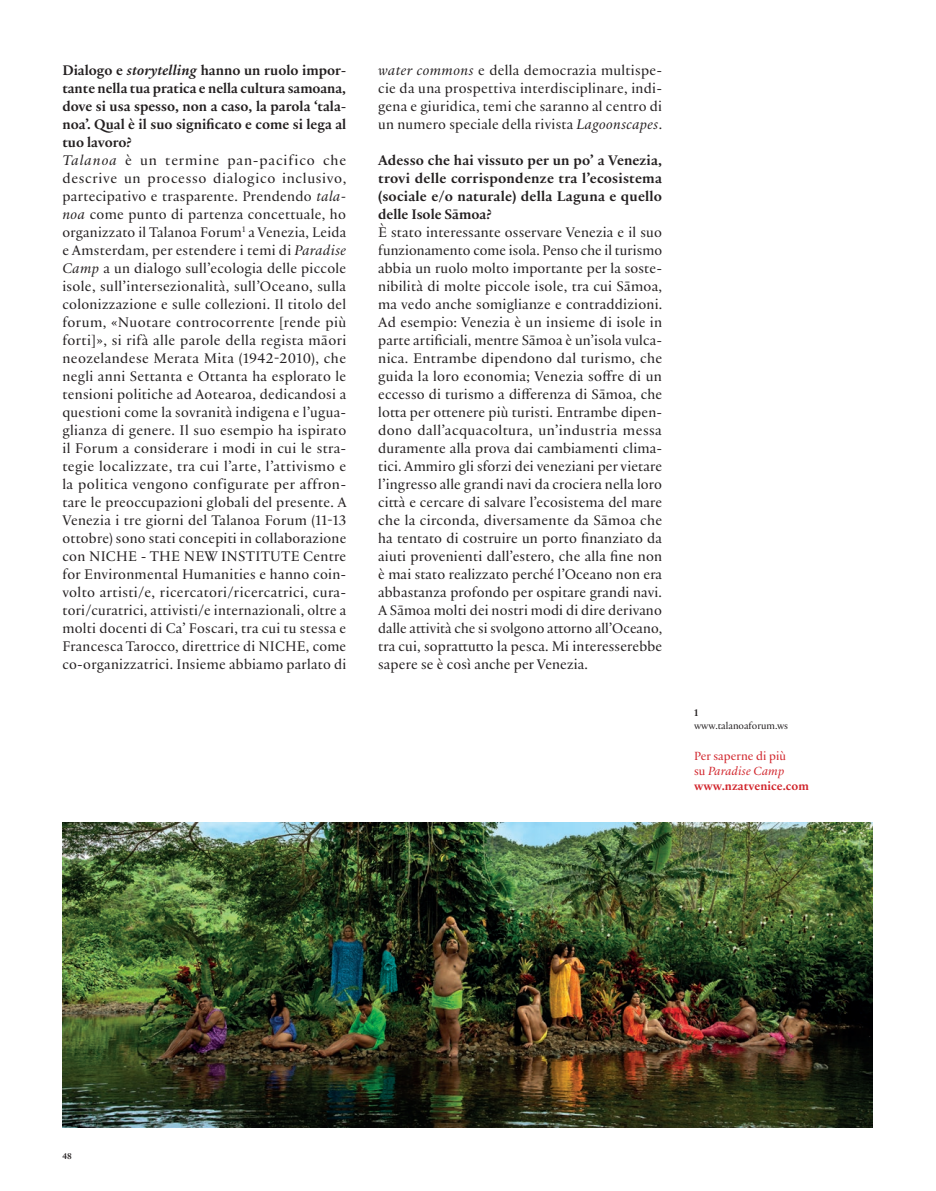
<style>
.page{position:relative;width:936px;height:1191px;background:#fff}
.page>*{position:absolute;margin:0;border:0;box-sizing:border-box;transform-origin:0 0}
.t1{font:15px/18px "Practice";letter-spacing:.02em;color:#231f20;text-align:justify}
.t2{font:700 15px/18px "Practice";letter-spacing:.01em;color:#231f20;text-align:justify}
.t3{font:700 12.75px "Practice";letter-spacing:.005em;color:#d1232a}
.t4{font:12.75px "Practice";letter-spacing:.005em;color:#d1232a}
.t5{font:12.75px "Practice Regular Ita";letter-spacing:.005em;color:#d1232a}
.t6{font:10.5px "Practice";color:#231f20}
.t7{font:700 10.5px "Practice";color:#231f20}
.t8{font:700 9px "Practice";color:#231f20}
.s1{font-weight:700}
.s2{font-family:"Practice Bold Ita"}
.s3{font-family:"Practice Regular Ita"}
.s4{font-family:"Practice"}
</style>
<div class="page">
<img style="left:62px;top:822px;width:810px;height:305px">
<p class="t1" style="left:62px;top:61px;width:286px;text-align:left"><span class="s1">Dialogo e</span> <span class="s2">storytelling</span> <span class="s1">hanno un ruolo impor&shy;tante nella tua pratica e nella cultura samoana, dove si usa spesso, non a caso, la parola ‘tala&shy;noa’. Qual è il suo significato e come si lega al tuo lavoro?<br></span><span class="s3">Talanoa</span> è un termine pan-pacifico che descrive un processo dialogico inclusivo, partecipativo e trasparente. Prendendo <span class="s3">tala&shy;noa</span> come punto di partenza concettuale, ho organizzato il Talanoa Forum<sup>1</sup> a Venezia, Leida e Amsterdam, per estendere i temi di <span class="s3">Paradise Camp</span> a un dialogo sull’ecologia delle piccole isole, sull’intersezionalità, sull’Oceano, sulla colonizzazione e sulle collezioni. Il titolo del forum, «Nuotare controcorrente [rende più forti]», si rifà alle parole della regista māori neozelandese Merata Mita (1942-2010), che negli anni Settanta e Ottanta ha esplorato le tensioni politiche ad Aotearoa, dedicandosi a questioni come la sovranità indigena e l’ugua&shy;glianza di genere. Il suo esempio ha ispirato il Forum a considerare i modi in cui le stra&shy;tegie localizzate, tra cui l’arte, l’attivismo e la politica vengono configurate per affron&shy;tare le preoccupazioni globali del presente. A Venezia i tre giorni del Talanoa Forum (11-13 ottobre) sono stati concepiti in collaborazione con NICHE - THE NEW INSTITUTE Centre for Environmental Humanities e hanno coin&shy;volto artisti/e, ricercatori/ricercatrici, cura&shy;tori/curatrici, attivisti/e internazionali, oltre a molti docenti di Ca’ Foscari, tra cui tu stessa e Francesca Tarocco, direttrice di NICHE, come co-organizzatrici. Insieme abbiamo parlato di</p>
<p class="t1" style="left:378px;top:61px;width:285px"><span class="s3">water commons</span> e della democrazia multispe&shy;cie da una prospettiva interdisciplinare, indi&shy;gena e giuridica, temi che saranno al centro di un numero speciale della rivista <span class="s3">Lagoonscapes</span>.</p>
<p class="t2" style="left:378px;top:151px;width:285px">Adesso che hai vissuto per un po’ a Venezia, trovi delle corrispondenze tra l’ecosistema (sociale e/o naturale) della Laguna e quello delle Isole Sāmoa?</p>
<p class="t1" style="left:378px;top:223px;width:285px">È stato interessante osservare Venezia e il suo funzionamento come isola. Penso che il turismo abbia un ruolo molto importante per la soste&shy;nibilità di molte piccole isole, tra cui Sāmoa, ma vedo anche somiglianze e contraddizioni.<br>Ad esempio: Venezia è un insieme di isole in parte artificiali, mentre Sāmoa è un’isola vulca&shy;nica. Entrambe dipendono dal turismo, che guida la loro economia; Venezia soffre di un eccesso di turismo a differenza di Sāmoa, che lotta per ottenere più turisti. Entrambe dipen&shy;dono dall’acquacoltura, un’industria messa duramente alla prova dai cambiamenti clima&shy;tici. Ammiro gli sforzi dei veneziani per vietare l’ingresso alle grandi navi da crociera nella loro città e cercare di salvare l’ecosistema del mare che la circonda, diversamente da Sāmoa che ha tentato di costruire un porto finanziato da aiuti provenienti dall’estero, che alla fine non è mai stato realizzato perché l’Oceano non era abbastanza profondo per ospitare grandi navi.<br>A Sāmoa molti dei nostri modi di dire derivano dalle attività che si svolgono attorno all’Oceano, tra cui, soprattutto la pesca. Mi interesserebbe sapere se è così anche per Venezia.</p>
<p class="t7" style="left:694px;top:705px;width:6px">1</p>
<p class="t6" style="left:694px;top:718px;width:96px">www.talanoaforum.ws</p>
<p class="t4" style="left:694px;top:747px;width:94px">Per saperne di più</p>
<p class="t5" style="left:694px;top:762px;width:92px"><span class="s4">su</span> Paradise Camp</p>
<p class="t3" style="left:694px;top:777px;width:116px">www.nzatvenice.com</p>
<p class="t8" style="left:62px;top:1149px;width:11px">48</p>
</div>
